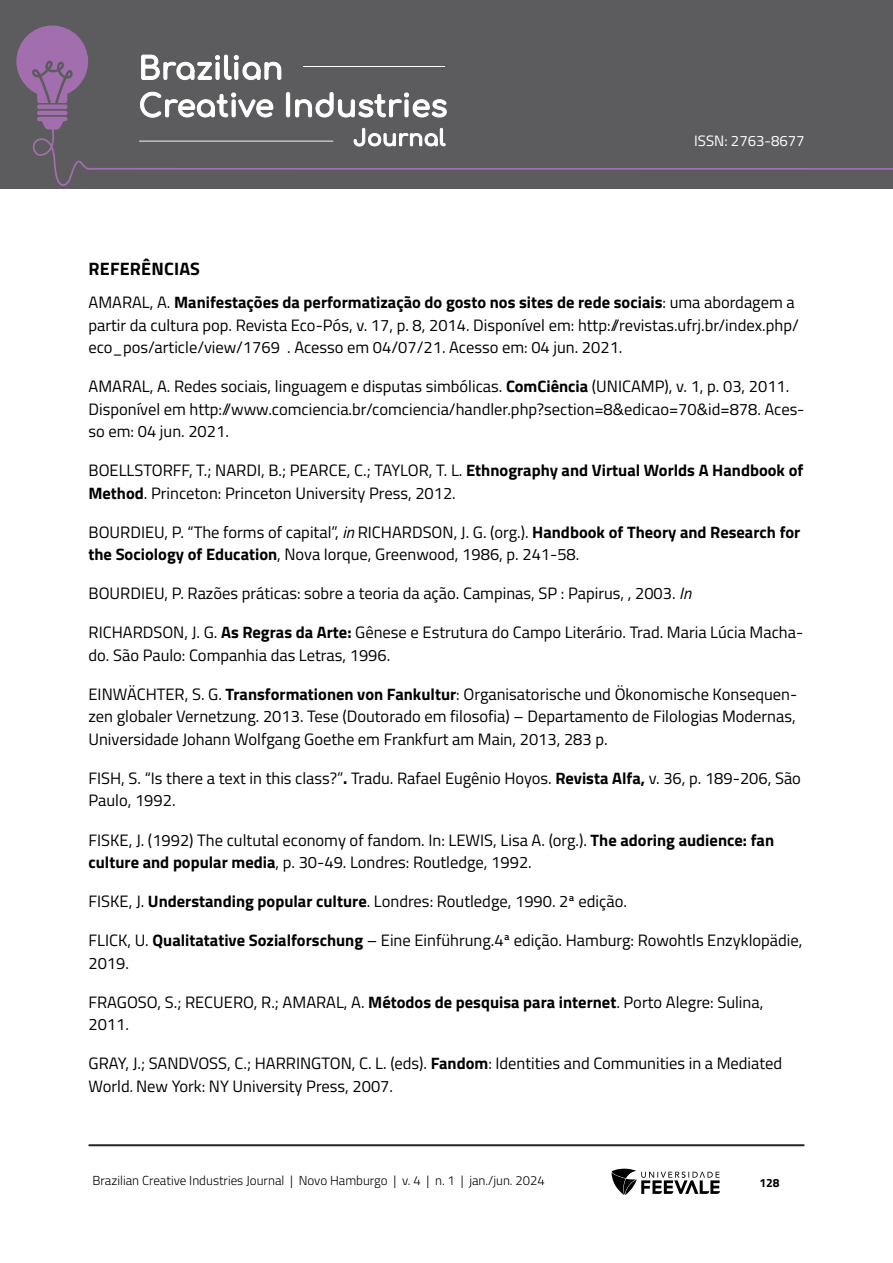
<style>
.page{position:relative;width:893px;height:1263px;background:#fff}
.page>*{position:absolute;margin:0;border:0;box-sizing:border-box;transform-origin:0 0}
.TITULO_1{font:700 18px "Titillium Web";letter-spacing:.01em;color:#000}
.Referências{font:16.5px/22.5px "Titillium Web";color:#000}
.t1{font:15px "Titillium Web";color:#fff}
.t2{font:300 13.05px "Titillium Web";color:#000}
.t3{font:700 12px "Titillium Web";color:#000}
.s1{font-weight:700}
.s2{font-style:italic}
</style>
<div class="page">
<div style="left:0;top:0;width:893px;height:188px;background:#5c5c5e"></div>
<hr style="left:37px;top:111px;width:30px;height:4px;background:#a36ead;border-radius:2px">
<svg style="left:37px;top:117px;width:30px;height:11px"></svg>
<hr style="left:37px;top:105px;width:30px;height:4px;background:#a36ead;border-radius:2px">
<svg style="left:16px;top:26px;width:72px;height:77px"></svg>
<svg style="left:32px;top:128px;width:861px;height:58px"></svg>
<hr style="left:89px;top:1144px;width:715px;height:2px;background:#282828">
<svg style="left:611px;top:1169px;width:109px;height:26px"></svg>
<svg style="left:141px;top:54px;width:141px;height:26px"></svg>
<svg style="left:140px;top:91px;width:134px;height:27px"></svg>
<svg style="left:285px;top:92px;width:162px;height:26px"></svg>
<svg style="left:353px;top:127px;width:93px;height:20px"></svg>
<hr style="left:303px;top:66px;width:142px;height:1px;background:#fff">
<hr style="left:139px;top:141px;width:194px;height:1px;background:#fff">
<p class="t1" style="left:694px;top:130px;width:112px">ISSN: 2763-8677</p>
<p class="TITULO_1" style="left:89px;top:255px;width:113px">REFERÊNCIAS</p>
<p class="Referências" style="left:88px;top:291px;width:712px">AMARAL, A. <span class="s1">Manifestações da performatização do gosto nos sites de rede sociais</span>: uma abordagem a partir da cultura pop. Revista Eco-Pós, v. 17, p. 8, 2014. Disponível em: http://revistas.ufrj.br/index.php/ eco_pos/article/view/1769 . Acesso em 04/07/21. Acesso em: 04 jun. 2021.</p>
<p class="Referências" style="left:88px;top:375px;width:717px">AMARAL, A. Redes sociais, linguagem e disputas simbólicas. <span class="s1">ComCiência</span> (UNICAMP), v. 1, p. 03, 2011.<br>Disponível em http://www.comciencia.br/comciencia/handler.php?section=8&amp;edicao=70&amp;id=878. Aces&shy;so em: 04 jun. 2021.</p>
<p class="Referências" style="left:88px;top:459px;width:716px">BOELLSTORFF, T.; NARDI, B.; PEARCE, C.; TAYLOR, T. L. <span class="s1">Ethnography and Virtual Worlds A Handbook of<br>Method</span>. Princeton: Princeton University Press, 2012.</p>
<p class="Referências" style="left:88px;top:520px;width:713px">BOURDIEU, P. “The forms of capital”, <span class="s2">in</span> RICHARDSON, J. G. (org.). <span class="s1">Handbook of Theory and Research for the Sociology of Education</span>, Nova Iorque, Greenwood, 1986, p. 241-58.</p>
<p class="Referências" style="left:88px;top:582px;width:604px">BOURDIEU, P. Razões práticas: sobre a teoria da ação. Campinas, SP : Papirus, , 2003. <span class="s2">In</span></p>
<p class="Referências" style="left:88px;top:621px;width:716px">RICHARDSON, J. G. <span class="s1">As Regras da Arte:</span> Gênese e Estrutura do Campo Literário. Trad. Maria Lúcia Macha&shy;do. São Paulo: Companhia das Letras, 1996.</p>
<p class="Referências" style="left:88px;top:682px;width:710px;text-align:justify">EINWÄCHTER, S. G. <span class="s1">Transformationen von Fankultur</span>: Organisatorische und Ökonomische Konsequen&shy;zen globaler Vernetzung. 2013. Tese (Doutorado em filosofia) – Departamento de Filologias Modernas, Universidade Johann Wolfgang Goethe em Frankfurt am Main, 2013, 283 p.</p>
<p class="Referências" style="left:88px;top:766px;width:714px">FISH, S. “Is there a text in this class?”<span class="s1">.</span> Tradu. Rafael Eugênio Hoyos. <span class="s1">Revista Alfa,</span> v. 36, p. 189-206, São<br>Paulo, 1992.</p>
<p class="Referências" style="left:88px;top:828px;width:687px">FISKE, J. (1992) The cultutal economy of fandom. In: LEWIS, Lisa A. (org.). <span class="s1">The adoring audience: fan culture and popular media</span>, p. 30-49. Londres: Routledge, 1992.</p>
<p class="Referências" style="left:88px;top:889px;width:540px">FISKE, J. <span class="s1">Understanding popular culture</span>. Londres: Routledge, 1990. 2ª edição.</p>
<p class="Referências" style="left:88px;top:928px;width:715px">FLICK, U. <span class="s1">Qualitatative Sozialforschung</span> – Eine Einführung.4ª edição. Hamburg: Rowohtls Enzyklopädie,<br>2019.</p>
<p class="Referências" style="left:88px;top:990px;width:676px">FRAGOSO, S.; RECUERO, R.; AMARAL, A. <span class="s1">Métodos de pesquisa para internet</span>. Porto Alegre: Sulina,<br>2011.</p>
<p class="Referências" style="left:88px;top:1051px;width:695px">GRAY, J.; SANDVOSS, C.; HARRINGTON, C. L. (eds). <span class="s1">Fandom</span>: Identities and Communities in a Mediated<br>World<span class="s2">.</span> New York: NY University Press, 2007.</p>
<p class="t2" style="left:92px;top:1171px;width:454px">Brazilian Creative Industries Journal | Novo Hamburgo | v. 4 | n. 1 | jan./jun. 2024</p>
<p class="t3" style="left:759px;top:1174px;width:22px">128</p>
</div>
